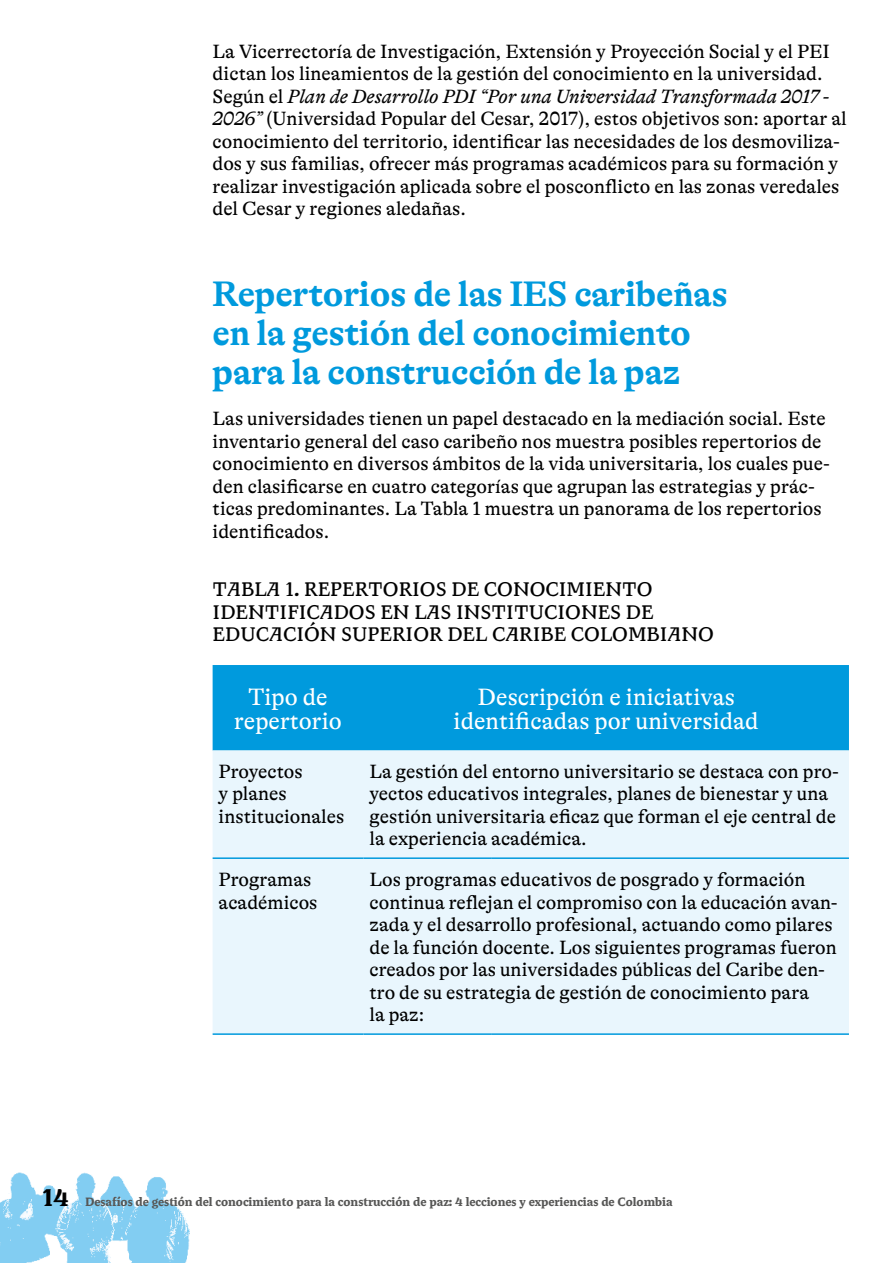
<style>
.page{position:relative;width:893px;height:1263px;background:#fff}
.page>*{position:absolute;margin:0;border:0;box-sizing:border-box;transform-origin:0 0}
.t1{font:700 36px/39px "GT Alpina";color:#009add}
.t2{font:24px/24px "GT Alpina";color:#fff;text-align:center}
.t3{font:19.5px/22.5px "GT Alpina";color:#000}
.t4{font:500 19.5px/22.5px "PTP Avante";color:#000}
.t5{font:700 12px "PTP Avante";color:#575756}
.s1{font-style:italic}
.s2{font-size:24px;color:#000}
</style>
<div class="page">
<img style="left:0;top:1172px;width:190px;height:91px">
<div style="left:213px;top:665px;width:636px;height:85px;background:#009add"></div>
<div style="left:213px;top:750px;width:636px;height:283px;background:#e9f6fd"></div>
<hr style="left:213px;top:857px;width:151px;height:2px;background:#009add">
<hr style="left:364px;top:857px;width:127px;height:2px;background:#009add">
<hr style="left:491px;top:857px;width:358px;height:2px;background:#009add">
<hr style="left:364px;top:1033px;width:127px;height:2px;background:#009add">
<hr style="left:491px;top:1033px;width:358px;height:2px;background:#009add">
<hr style="left:213px;top:1033px;width:151px;height:2px;background:#009add">
<p class="t3" style="left:213px;top:40px;width:636px">La Vicerrectoría de Investigación, Extensión y Proyección Social y el PEI dictan los lineamientos de la gestión del conocimiento en la universidad.<br>Según el <span class="s1">Plan de Desarrollo PDI “Por una Universidad Transformada 2017 - 2026”</span> (Universidad Popular del Cesar, 2017), estos objetivos son: aportar al conocimiento del territorio, identificar las necesidades de los desmoviliza&shy;dos y sus familias, ofrecer más programas académicos para su formación y realizar investigación aplicada sobre el posconflicto en las zonas veredales del Cesar y regiones aledañas.</p>
<h1 class="t1" style="left:213px;top:275px;width:516px">Repertorios de las IES caribeñas en la gestión del conocimiento para la construcción de la paz</h1>
<p class="t3" style="left:213px;top:407px;width:619px">Las universidades tienen un papel destacado en la mediación social. Este inventario general del caso caribeño nos muestra posibles repertorios de conocimiento en diversos ámbitos de la vida universitaria, los cuales pue&shy;den clasificarse en cuatro categorías que agrupan las estrategias y prác&shy;ticas predominantes. La Tabla 1 muestra un panorama de los repertorios identificados.</p>
<p class="t4" style="left:213px;top:578px;width:503px">TABLA 1. REPERTORIOS DE CONOCIMIENTO<br>IDENTIFICADOS EN LAS INSTITUCIONES DE<br>EDUCACIÓN SUPERIOR DEL CARIBE COLOMBIANO</p>
<p class="t2" style="left:234px;top:685px;width:109px">Tipo de repertorio</p>
<p class="t2" style="left:454px;top:685px;width:307px">Descripción e iniciativas identificadas por universidad</p>
<p class="t3" style="left:219px;top:760px;width:127px">Proyectos<br>y planes institucionales</p>
<p class="t3" style="left:370px;top:760px;width:471px">La gestión del entorno universitario se destaca con pro&shy;yectos educativos integrales, planes de bienestar y una gestión universitaria eficaz que forman el eje central de la experiencia académica.</p>
<p class="t3" style="left:219px;top:869px;width:100px">Programas académicos</p>
<p class="t3" style="left:370px;top:869px;width:470px">Los programas educativos de posgrado y formación continua reflejan el compromiso con la educación avan&shy;zada y el desarrollo profesional, actuando como pilares de la función docente. Los siguientes programas fueron creados por las universidades públicas del Caribe den&shy;tro de su estrategia de gestión de conocimiento para<br>la paz:</p>
<p class="t5" style="left:43px;top:1194px;width:632px"><span class="s2">14</span> Desafíos de gestión del conocimiento para la construcción de paz: 4 lecciones y experiencias de Colombia</p>
</div>
